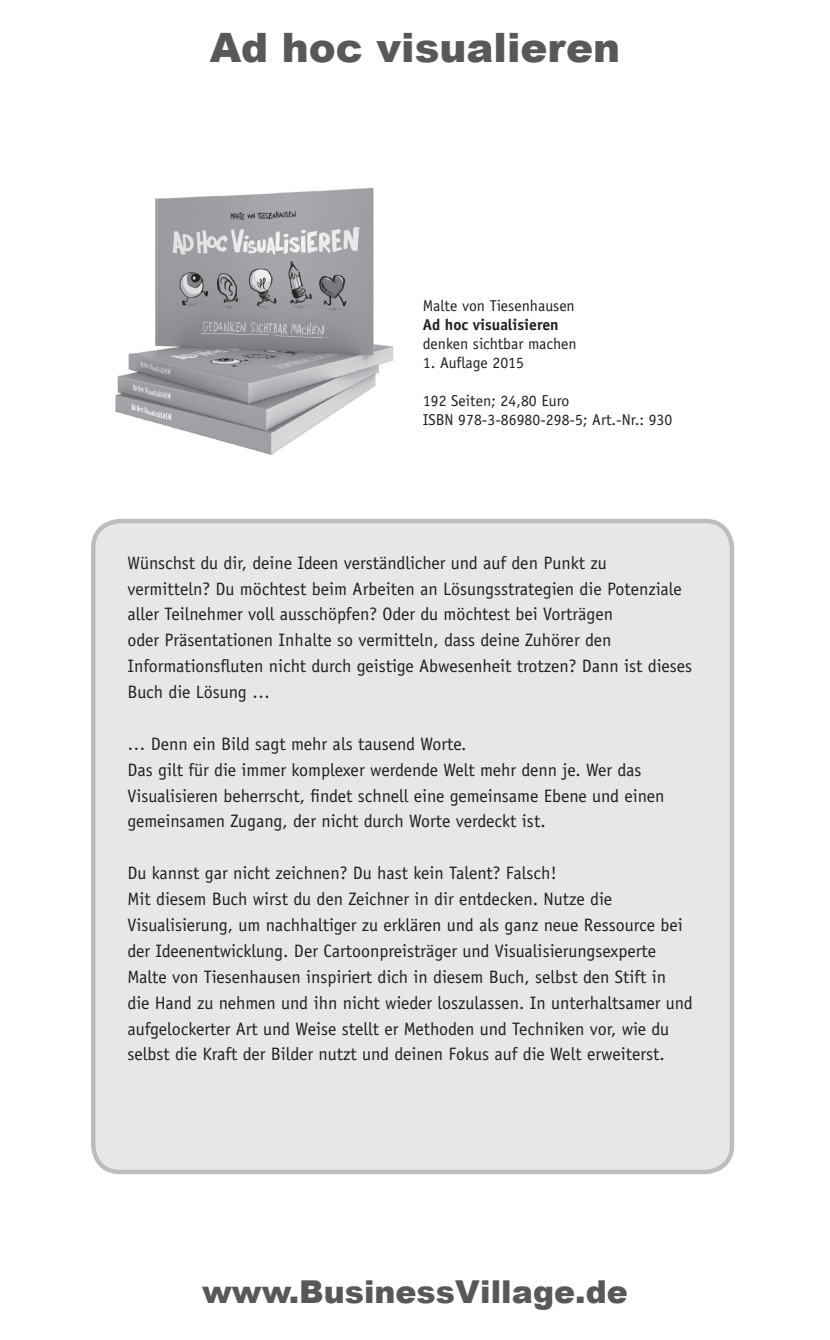
<style>
.page{position:relative;width:830px;height:1340px;background:#fff}
.page>*{position:absolute;margin:0;border:0;box-sizing:border-box;transform-origin:0 0}
.t1{font:900 40.5px "Arial";color:#57585a}
.t2{font:900 31.5px "Arial";color:#57585a}
.t3{font:18px/25.9px "Officina Sans";color:#231f20}
.t4{font:15.75px/18.9px "Officina Sans";color:#231f20}
.t5{font:700 15.75px "Officina Sans";color:#231f20}
</style>
<div class="page">
<img style="left:115px;top:187px;width:279px;height:268px">
<div style="left:93px;top:521px;width:638px;height:650px;background:#e6e7e9;border-radius:27px"></div>
<div style="left:91px;top:519px;width:642px;height:655px;border:4px solid #bcbdc0;border-radius:27px"></div>
<h1 class="t1" style="left:209px;top:18px;width:412px">Ad hoc visualieren</h1>
<p class="t4" style="left:423px;top:296px;width:153px">Malte von Tiesenhausen</p>
<p class="t5" style="left:423px;top:315px;width:137px">Ad hoc visualisieren</p>
<p class="t4" style="left:423px;top:334px;width:155px">denken sichtbar machen</p>
<p class="t4" style="left:423px;top:353px;width:102px">1. Auflage 2015</p>
<p class="t4" style="left:423px;top:391px;width:251px">192 Seiten; 24,80 Euro<br>ISBN 978-3-86980-298-5; Art.-Nr.: 930</p>
<p class="t3" style="left:127px;top:549px;width:566px">Wünschst du dir, deine Ideen verständlicher und auf den Punkt zu vermitteln? Du möchtest beim Arbeiten an Lösungsstrategien die Potenziale aller Teilnehmer voll ausschöpfen? Oder du möchtest bei Vorträgen<br>oder Präsentationen Inhalte so vermitteln, dass deine Zuhörer den Informationsfluten nicht durch geistige Abwesenheit trotzen? Dann ist dieses Buch die Lösung …</p>
<p class="t3" style="left:127px;top:731px;width:538px">… Denn ein Bild sagt mehr als tausend Worte.<br>Das gilt für die immer komplexer werdende Welt mehr denn je. Wer das Visualisieren beherrscht, findet schnell eine gemeinsame Ebene und einen gemeinsamen Zugang, der nicht durch Worte verdeckt ist.</p>
<p class="t3" style="left:127px;top:860px;width:566px">Du kannst gar nicht zeichnen? Du hast kein Talent? Falsch!<br>Mit diesem Buch wirst du den Zeichner in dir entdecken. Nutze die Visualisierung, um nachhaltiger zu erklären und als ganz neue Ressource bei der Ideenentwicklung. Der Cartoonpreisträger und Visualisierungsexperte Malte von Tiesenhausen inspiriert dich in diesem Buch, selbst den Stift in<br>die Hand zu nehmen und ihn nicht wieder loszulassen. In unterhaltsamer und aufgelockerter Art und Weise stellt er Methoden und Techniken vor, wie du selbst die Kraft der Bilder nutzt und deinen Fokus auf die Welt erweiterst.</p>
<h2 class="t2" style="left:202px;top:1269px;width:427px">www.BusinessVillage.de</h2>
</div>
